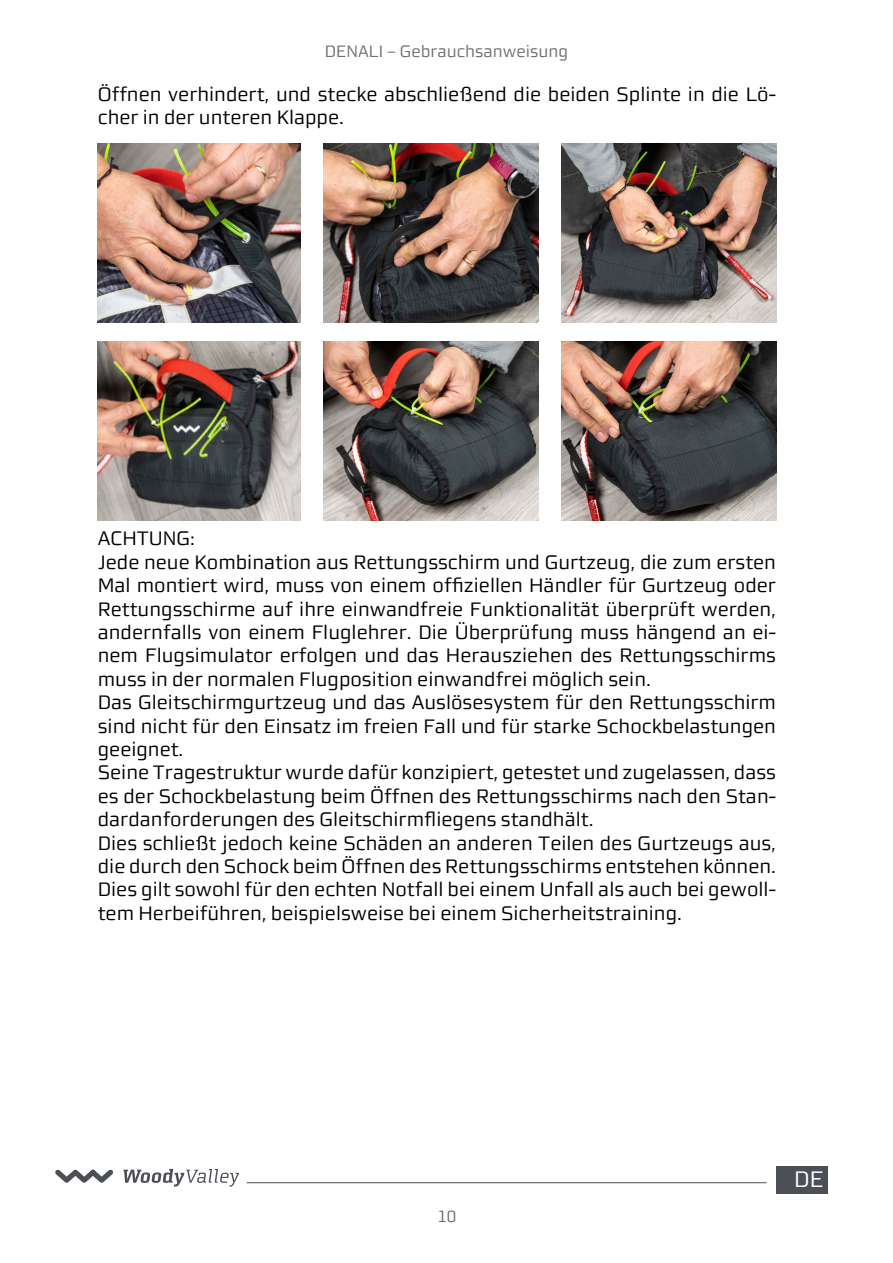
<style>
.page{position:relative;width:893px;height:1263px;background:#fff}
.page>*{position:absolute;margin:0;border:0;box-sizing:border-box;transform-origin:0 0}
.t1{font:22.5px "Morgan Sans Lining";color:#fff}
.t2{font:19.5px/23.4px "Morgan Sans Lining";color:#000}
.t3{font:16.5px "Morgan Sans Lining";color:#706f6f}
</style>
<div class="page">
<hr style="left:247px;top:1182px;width:520px;height:1px;background:#4d4f57">
<svg style="left:123px;top:1169px;width:116px;height:17px"></svg>
<svg style="left:55px;top:1169px;width:58px;height:14px"></svg>
<div style="left:776px;top:1166px;width:51px;height:28px;background:#4d4f57"></div>
<img style="left:98px;top:144px;width:203px;height:178px">
<img style="left:98px;top:342px;width:203px;height:179px">
<img style="left:561px;top:144px;width:215px;height:178px">
<img style="left:323px;top:144px;width:215px;height:178px">
<img style="left:323px;top:342px;width:215px;height:179px">
<img style="left:561px;top:342px;width:215px;height:179px">
<p class="t3" style="left:325px;top:41px;width:245px">DENALI – Gebrauchsanweisung</p>
<p class="t2" style="left:98px;top:82px;width:680px">Öffnen verhindert, und stecke abschließend die beiden Splinte in die Lö&shy;cher in der unteren Klappe.</p>
<p class="t2" style="left:98px;top:527px;width:680px">ACHTUNG:<br>Jede neue Kombination aus Rettungsschirm und Gurtzeug, die zum ersten Mal montiert wird, muss von einem offiziellen Händler für Gurtzeug oder Rettungsschirme auf ihre einwandfreie Funktionalität überprüft werden, andernfalls von einem Fluglehrer. Die Überprüfung muss hängend an ei&shy;nem Flugsimulator erfolgen und das Herausziehen des Rettungsschirms muss in der normalen Flugposition einwandfrei möglich sein.<br>Das Gleitschirmgurtzeug und das Auslösesystem für den Rettungsschirm sind nicht für den Einsatz im freien Fall und für starke Schockbelastungen geeignet.<br>Seine Tragestruktur wurde dafür konzipiert, getestet und zugelassen, dass es der Schockbelastung beim Öffnen des Rettungsschirms nach den Stan&shy;dardanforderungen des Gleitschirmfliegens standhält.<br>Dies schließt jedoch keine Schäden an anderen Teilen des Gurtzeugs aus, die durch den Schock beim Öffnen des Rettungsschirms entstehen können.<br>Dies gilt sowohl für den echten Notfall bei einem Unfall als auch bei gewoll&shy;tem Herbeiführen, beispielsweise bei einem Sicherheitstraining.</p>
<p class="t3" style="left:437px;top:1207px;width:20px">10</p>
<p class="t1" style="left:794px;top:1166px;width:31px">DE</p>
</div>
